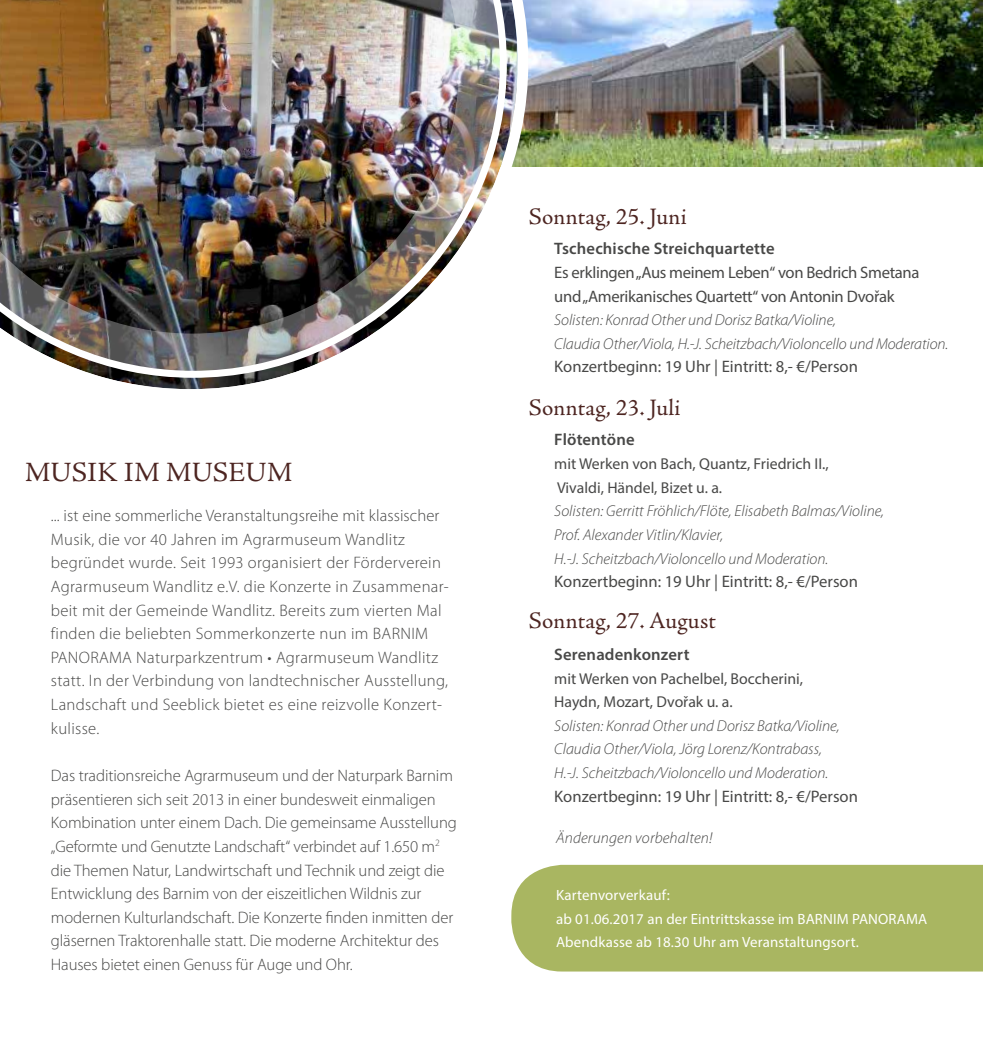
<style>
.page{position:relative;width:983px;height:1042px;background:#fff}
.page>*{position:absolute;margin:0;border:0;box-sizing:border-box;transform-origin:0 0}
.t1{font:28px "Adobe Jenson Pro";letter-spacing:.01em;color:#4d2521}
.t2{font:23.62px "Adobe Jenson Pro";letter-spacing:.01em;color:#4d2521}
.t3{font:300 16.62px/23.6px "Myriad Pro";color:#484847}
.t4{font:300 16.62px/23.6px "Myriad Pro";letter-spacing:.02em;color:#484847}
.t5{font:16.62px/23.6px "Myriad Pro";letter-spacing:-.005em;color:#484847}
.t6{font:600 16.62px "Myriad Pro";letter-spacing:.01em;color:#484847}
.t7{font:italic 300 15.75px/23.6px "Myriad Pro";color:#484847}
.t8{font:15.75px/23.6px "Myriad Pro";color:#484847}
.t9{font:14.88px/23.6px "Myriad Pro";letter-spacing:.01em;color:#fff}
</style>
<div class="page">
<img style="left:528px;top:0;width:454px;height:167px">
<img style="left:107px;top:0;width:421px;height:389px">
<img style="left:0;top:0;width:502px;height:377px">
<div style="left:511px;top:865px;width:471px;height:106px;background:#a9b661"></div>
<h1 class="t1" style="left:25px;top:456px;width:265px">Musik im Museum</h1>
<p class="t4" style="left:51px;top:504px;width:399px">... ist eine sommerliche Veranstaltungsreihe mit klassischer Musik, die vor 40 Jahren im Agrarmuseum Wandlitz begründet wurde. Seit 1993 organisiert der Förderverein Agrarmuseum Wandlitz e.V. die Konzerte in Zusammenar&shy;beit mit der Gemeinde Wandlitz. Bereits zum vierten Mal finden die beliebten Sommerkonzerte nun im BARNIM PANORAMA Naturparkzentrum • Agrarmuseum Wandlitz statt. In der Verbindung von landtechnischer Ausstellung, Landschaft und Seeblick bietet es eine reizvolle Konzert&shy;kulisse.</p>
<p class="t3" style="left:51px;top:764px;width:407px">Das traditionsreiche Agrarmuseum und der Naturpark Barnim präsentieren sich seit 2013 in einer bundesweit einmaligen Kombination unter einem Dach. Die gemeinsame Ausstellung „Geformte und Genutzte Landschaft“ verbindet auf 1.650 m<sup>2 </sup>die Themen Natur, Landwirtschaft und Technik und zeigt die Entwicklung des Barnim von der eiszeitlichen Wildnis zur modernen Kulturlandschaft. Die Konzerte finden inmitten der gläsernen Traktorenhalle statt. Die moderne Architektur des Hauses bietet einen Genuss für Auge und Ohr.</p>
<h2 class="t2" style="left:528px;top:203px;width:159px">Sonntag, 25. Juni</h2>
<p class="t6" style="left:554px;top:238px;width:222px">Tschechische Streichquartette</p>
<p class="t5" style="left:554px;top:260px;width:366px">Es erklingen „Aus meinem Leben“ von Bedrich Smetana und „Amerikanisches Quartett“ von Antonin Dvořak</p>
<p class="t7" style="left:554px;top:308px;width:395px">Solisten: Konrad Other und Dorisz Batka/Violine,<br>Claudia Other/Viola, H.-J. Scheitzbach/Violoncello und Moderation.</p>
<p class="t5" style="left:554px;top:355px;width:305px">Konzertbeginn: 19 Uhr | Eintritt: 8,- €/Person</p>
<h2 class="t2" style="left:528px;top:394px;width:153px">Sonntag, 23. Juli</h2>
<p class="t6" style="left:554px;top:429px;width:82px">Flötentöne</p>
<p class="t8" style="left:554px;top:452px;width:276px">mit Werken von Bach, Quantz, Friedrich II.,<br>Vivaldi, Händel, Bizet u. a.</p>
<p class="t7" style="left:554px;top:499px;width:331px">Solisten: Gerritt Fröhlich/Flöte, Elisabeth Balmas/Violine,<br>Prof. Alexander Vitlin/Klavier,<br>H.-J. Scheitzbach/Violoncello und Moderation.</p>
<p class="t5" style="left:554px;top:569px;width:305px">Konzertbeginn: 19 Uhr | Eintritt: 8,- €/Person</p>
<h2 class="t2" style="left:528px;top:607px;width:189px">Sonntag, 27. August</h2>
<p class="t6" style="left:554px;top:644px;width:137px">Serenadenkonzert</p>
<p class="t8" style="left:554px;top:666px;width:250px">mit Werken von Pachelbel, Boccherini,<br>Haydn, Mozart, Dvořak u. a.</p>
<p class="t7" style="left:554px;top:714px;width:287px">Solisten: Konrad Other und Dorisz Batka/Violine,<br>Claudia Other/Viola, Jörg Lorenz/Kontrabass,<br>H.-J. Scheitzbach/Violoncello und Moderation.</p>
<p class="t5" style="left:554px;top:784px;width:305px">Konzertbeginn: 19 Uhr | Eintritt: 8,- €/Person</p>
<p class="t7" style="left:556px;top:826px;width:158px">Änderungen vorbehalten!</p>
<p class="t9" style="left:556px;top:883px;width:372px">Kartenvorverkauf:<br>ab 01.06.2017 an der Eintrittskasse im BARNIM PANORAMA<br>Abendkasse ab 18.30 Uhr am Veranstaltungsort.</p>
</div>
